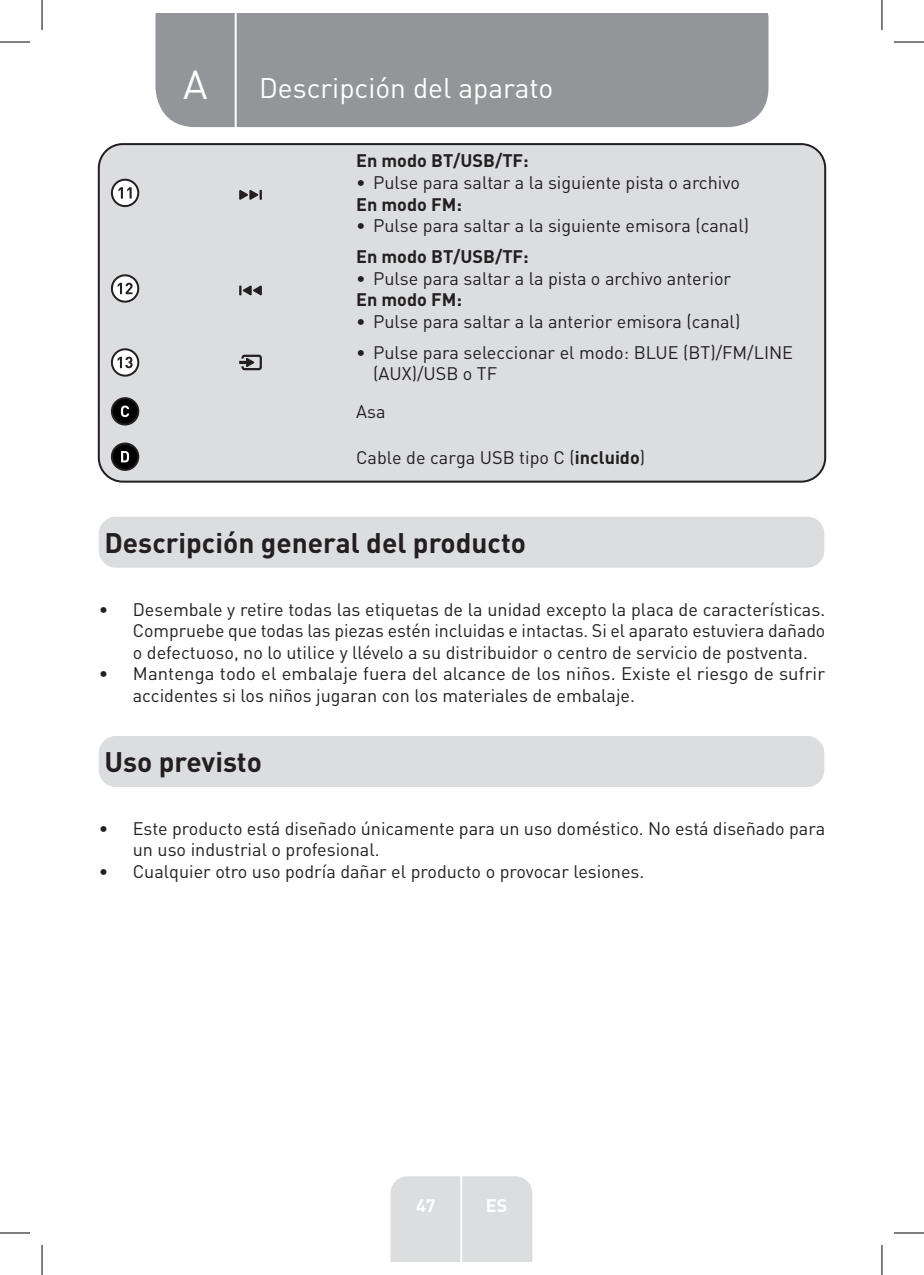
<style>
.page{position:relative;width:924px;height:1275px;background:#fff}
.page>*{position:absolute;margin:0;border:0;box-sizing:border-box;transform-origin:0 0}
.t1{font:40px "DIN Pro";color:#fff}
.Headline-01{font:700 28px "DIN Pro";color:#231f20}
.TitreGauche__gabarit{font:28px "DIN Pro";color:#fff}
.Left__Table{font:18px/21.6px "DIN Pro";color:#231f20}
.Left__Table-2{font:700 18px "DIN Pro";color:#231f20}
.t2{font:700 18px "DIN Pro";color:#fff}
.s1{font-weight:700}
</style>
<div class="page">
<div style="left:155px;top:14px;width:613px;height:113px;background:#939598"></div>
<div style="left:390px;top:1176px;width:142px;height:85px;background:#dcdddf"></div>
<hr style="left:460px;top:1153px;width:2px;height:108px;background:#fff">
<hr style="left:234px;top:14px;width:2px;height:116px;background:#fff">
<div style="left:99px;top:144px;width:725px;height:337px;background:#dcdddf;border-radius:24px"></div>
<div style="left:112px;top:180px;width:26px;height:26px;background:#fff;border-radius:50%"></div>
<div style="left:111px;top:179px;width:28px;height:28px;border:2px solid #231f20;border-radius:50%"></div>
<svg style="left:118px;top:187px;width:14px;height:12px"></svg>
<svg style="left:239px;top:190px;width:23px;height:10px"></svg>
<svg style="left:112px;top:275px;width:26px;height:27px"></svg>
<div style="left:111px;top:274px;width:28px;height:29px;border:2px solid #231f20;border-radius:50%"></div>
<svg style="left:118px;top:283px;width:14px;height:11px"></svg>
<svg style="left:239px;top:285px;width:23px;height:10px"></svg>
<svg style="left:112px;top:349px;width:26px;height:27px"></svg>
<div style="left:111px;top:348px;width:28px;height:29px;border:2px solid #231f20;border-radius:50%"></div>
<svg style="left:117px;top:357px;width:15px;height:11px"></svg>
<svg style="left:239px;top:355px;width:23px;height:15px"></svg>
<div style="left:112px;top:398px;width:26px;height:26px;background:#000;border-radius:50%"></div>
<div style="left:111px;top:397px;width:28px;height:28px;border:2px solid #231f20;border-radius:50%"></div>
<svg style="left:121px;top:405px;width:8px;height:12px"></svg>
<div style="left:112px;top:443px;width:26px;height:27px;background:#000;border-radius:50%"></div>
<div style="left:111px;top:442px;width:28px;height:29px;border:2px solid #231f20;border-radius:50%"></div>
<svg style="left:121px;top:451px;width:8px;height:11px"></svg>
<div style="left:98px;top:143px;width:727px;height:339px;border:2px solid #231f20;border-radius:24px"></div>
<div style="left:99px;top:516px;width:724px;height:52px;background:#dcdddf;border-radius:17px"></div>
<div style="left:99px;top:736px;width:724px;height:51px;background:#dcdddf;border-radius:17px"></div>
<hr style="left:0;top:42px;width:30px;height:1px;background:#000">
<hr style="left:893px;top:42px;width:30px;height:1px;background:#000">
<hr style="left:0;top:1232px;width:30px;height:1px;background:#000">
<hr style="left:893px;top:1232px;width:30px;height:1px;background:#000">
<hr style="left:42px;top:0;width:1px;height:30px;background:#000">
<hr style="left:42px;top:1245px;width:1px;height:30px;background:#000">
<hr style="left:881px;top:0;width:1px;height:30px;background:#000">
<hr style="left:881px;top:1245px;width:1px;height:30px;background:#000">
<p class="t1" style="left:183px;top:57px;width:26px">A</p>
<p class="TitreGauche__gabarit" style="left:259px;top:69px;width:296px">Descripción del aparato</p>
<p class="Left__Table-2" style="left:356px;top:149px;width:174px">En modo BT/USB/TF:</p>
<p class="Left__Table" style="left:356px;top:171px;width:385px">• Pulse para saltar a la siguiente pista o archivo</p>
<p class="Left__Table-2" style="left:356px;top:192px;width:107px">En modo FM:</p>
<p class="Left__Table" style="left:356px;top:214px;width:394px">• Pulse para saltar a la siguiente emisora (canal)</p>
<p class="Left__Table-2" style="left:356px;top:244px;width:174px">En modo BT/USB/TF:</p>
<p class="Left__Table" style="left:356px;top:266px;width:376px">• Pulse para saltar a la pista o archivo anterior</p>
<p class="Left__Table-2" style="left:356px;top:287px;width:107px">En modo FM:</p>
<p class="Left__Table" style="left:356px;top:310px;width:385px">• Pulse para saltar a la anterior emisora (canal)</p>
<p class="Left__Table" style="left:373px;top:340px;width:421px;text-indent:-17px">• Pulse para seleccionar el modo: BLUE (BT)/FM/LINE (AUX)/USB o TF</p>
<p class="Left__Table" style="left:356px;top:400px;width:31px">Asa</p>
<p class="Left__Table" style="left:356px;top:445px;width:290px">Cable de carga USB tipo C (<span class="s1">incluido</span>)</p>
<p class="Headline-01" style="left:104px;top:524px;width:423px">Descripción general del producto</p>
<p class="Left__Table" style="left:133px;top:597px;width:693px;text-align:justify;text-indent:-34px">• Desembale y retire todas las etiquetas de la unidad excepto la placa de características.<br>Compruebe que todas las piezas estén incluidas e intactas. Si el aparato estuviera dañado o defectuoso, no lo utilice y llévelo a su distribuidor o centro de servicio de postventa.</p>
<p class="Left__Table" style="left:133px;top:662px;width:693px;text-indent:-34px">• Mantenga todo el embalaje fuera del alcance de los niños. Existe el riesgo de sufrir accidentes si los niños jugaran con los materiales de embalaje.</p>
<p class="Headline-01" style="left:104px;top:743px;width:159px">Uso previsto</p>
<p class="Left__Table" style="left:133px;top:816px;width:693px;text-indent:-34px">• Este producto está diseñado únicamente para un uso doméstico. No está diseñado para un uso industrial o profesional.</p>
<p class="Left__Table" style="left:99px;top:860px;width:547px">• Cualquier otro uso podría dañar el producto o provocar lesiones.</p>
<p class="t2" style="left:416px;top:1192px;width:21px">47</p>
<p class="t2" style="left:485px;top:1192px;width:23px">ES</p>
</div>
